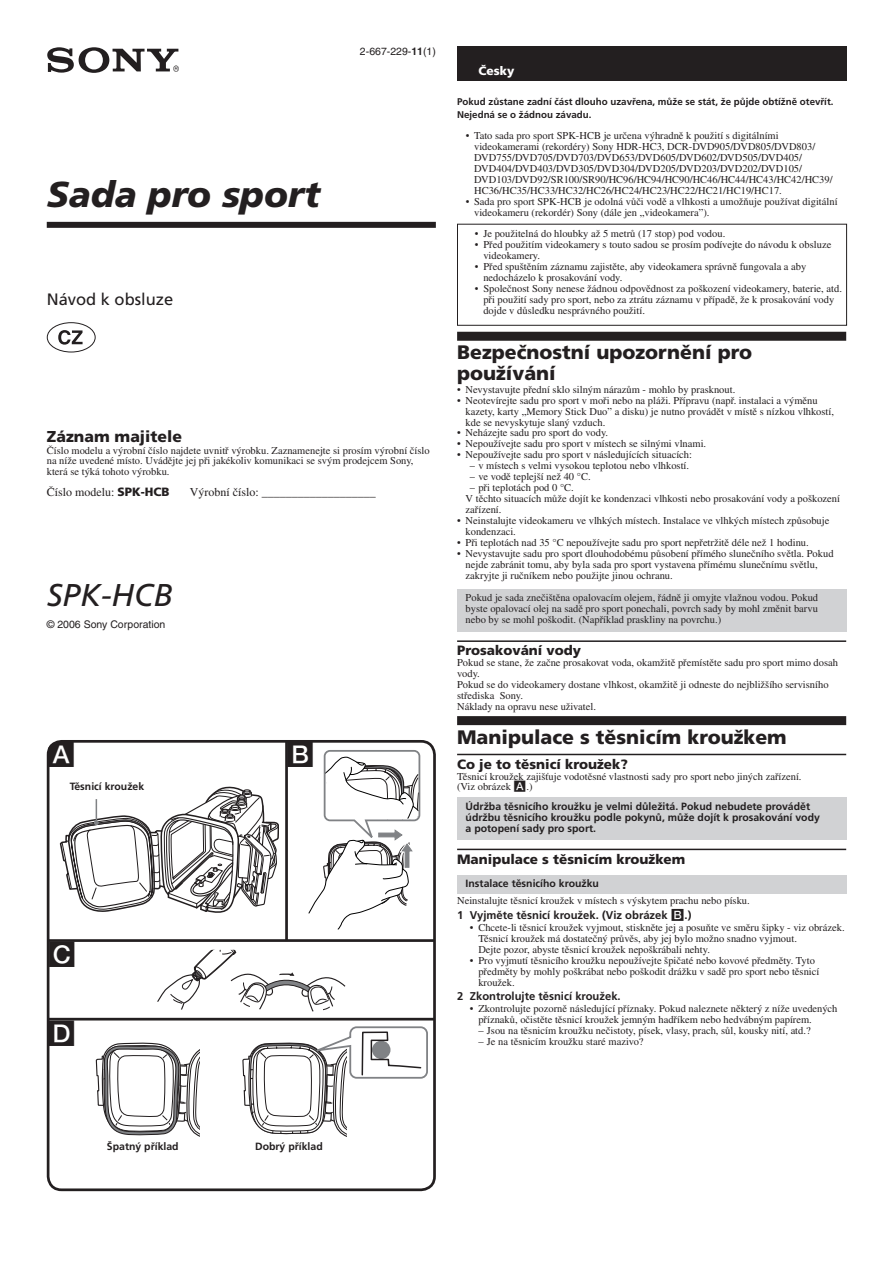
<style>
.page{position:relative;width:893px;height:1263px;background:#fff}
.page>*{position:absolute;margin:0;border:0;box-sizing:border-box;transform-origin:0 0}
.t1{font:italic 900 36px "Frutiger CE";color:#231f20}
.t2{font:italic 31.5px "Frutiger CE";color:#231f20}
.t3{font:24px "Sony PS Boxed Nega";color:#231f20}
.t4{font:900 19.5px/21px "Frutiger CE";color:#231f20}
.t5{font:16.5px "Frutiger CE";color:#231f20}
.t6{font:900 15.75px "Frutiger CE";color:#231f20}
.t7{font:900 13.5px "Frutiger CE";color:#231f20}
.t8{font:12px "Times CE";color:#231f20}
.t9{font:900 12px "Frutiger CE";color:#fff}
.t10{font:700 11.25px "Frutiger CE";color:#231f20}
.t11{font:10.5px/10.9px "Times CE";color:#231f20}
.t12{font:700 10.5px/11.2px "Frutiger CE";color:#231f20}
.t13{font:10.5px "Helvetica CE";color:#231f20}
.t14{font:700 9.75px/13px "Frutiger CE";color:#231f20}
.s1{font-weight:700}
.s2{font-family:"Frutiger CE";font-weight:900}
.s3{font-family:"Sony PS Boxed Nega"}
.s4{font-family:"Sony PS Boxed Nega";font-weight:400}
</style>
<div class="page">
<svg style="left:60px;top:787px;width:219px;height:126px"></svg>
<svg style="left:47px;top:47px;width:132px;height:26px"></svg>
<div style="left:47px;top:222px;width:389px;height:6px;background:#231f20"></div>
<div style="left:47px;top:740px;width:389px;height:451px;border:3px solid #231f20;border-radius:14px"></div>
<div style="left:68px;top:781px;width:78px;height:9px;background:#fff"></div>
<hr style="left:47px;top:939px;width:387px;height:3px;background:#231f20">
<hr style="left:47px;top:1018px;width:387px;height:2px;background:#231f20">
<svg style="left:308px;top:750px;width:112px;height:180px"></svg>
<svg style="left:157px;top:950px;width:188px;height:62px"></svg>
<svg style="left:96px;top:1026px;width:331px;height:111px"></svg>
<hr style="left:285px;top:741px;width:3px;height:200px;background:#231f20">
<div style="left:47px;top:322px;width:49px;height:30px;border:1px solid #231f20;border-radius:50%"></div>
<svg style="left:58px;top:330px;width:25px;height:15px"></svg>
<div style="left:457px;top:332px;width:389px;height:9px;background:#231f20"></div>
<hr style="left:457px;top:640px;width:389px;height:2px;background:#231f20">
<div style="left:457px;top:716px;width:389px;height:9px;background:#231f20"></div>
<hr style="left:457px;top:754px;width:389px;height:1px;background:#231f20">
<hr style="left:457px;top:849px;width:389px;height:1px;background:#231f20">
<div style="left:457px;top:47px;width:389px;height:34px;background:#231f20"></div>
<div style="left:457px;top:224px;width:390px;height:102px;border:1px solid #231f20"></div>
<div style="left:457px;top:589px;width:389px;height:43px;background:#d1d2d4"></div>
<div style="left:457px;top:797px;width:389px;height:43px;background:#d1d2d4"></div>
<div style="left:457px;top:875px;width:389px;height:18px;background:#d1d2d4"></div>
<p class="t13" style="left:360px;top:45px;width:77px">2-667-229-<span class="s1">11</span>(1)</p>
<h1 class="t1" style="left:47px;top:174px;width:275px">Sada pro sport</h1>
<h3 class="t5" style="left:47px;top:290px;width:128px">Návod k obsluze</h3>
<h3 class="t6" style="left:47px;top:427px;width:137px">Záznam majitele</h3>
<p class="t11" style="left:47px;top:444px;width:384px">Číslo modelu a výrobní číslo najdete uvnitř výrobku. Zaznamenejte si prosím výrobní číslo na níže uvedené místo. Uvádějte jej při jakékoliv komunikaci se svým prodejcem Sony, která se týká tohoto výrobku.</p>
<p class="t8" style="left:47px;top:485px;width:124px">Číslo modelu: <span class="s2">SPK-HCB</span></p>
<p class="t8" style="left:190px;top:485px;width:187px">Výrobní číslo: ___________________</p>
<h2 class="t2" style="left:47px;top:577px;width:128px">SPK-HCB</h2>
<p class="t13" style="left:47px;top:618px;width:120px">© 2006 Sony Corporation</p>
<h3 class="t3" style="left:46px;top:742px;width:31px">A</h3>
<p class="t12" style="left:70px;top:781px;width:76px">Těsnicí kroužek</p>
<h3 class="t3" style="left:47px;top:941px;width:31px">C</h3>
<h3 class="t3" style="left:47px;top:1020px;width:31px">D</h3>
<h3 class="t3" style="left:285px;top:742px;width:31px">B</h3>
<p class="t9" style="left:478px;top:64px;width:37px">Česky</p>
<p class="t14" style="left:457px;top:95px;width:378px">Pokud zůstane zadní část dlouho uzavřena, může se stát, že půjde obtížně otevřít.<br>Nejedná se o žádnou závadu.</p>
<p class="t11" style="left:474px;top:130px;width:360px;text-indent:-8px">• Tato sada pro sport SPK-HCB je určena výhradně k použití s digitálními videokamerami (rekordéry) Sony HDR-HC3, DCR-DVD905/DVD805/DVD803/ DVD755/DVD705/DVD703/DVD653/DVD605/DVD602/DVD505/DVD405/ DVD404/DVD403/DVD305/DVD304/DVD205/DVD203/DVD202/DVD105/ DVD103/DVD92/SR100/SR90/HC96/HC94/HC90/HC46/HC44/HC43/HC42/HC39/ HC36/HC35/HC33/HC32/HC26/HC24/HC23/HC22/HC21/HC19/HC17.</p>
<p class="t11" style="left:474px;top:196px;width:365px;text-indent:-8px">• Sada pro sport SPK-HCB je odolná vůči vodě a vlhkosti a umožňuje používat digitální videokameru (rekordér) Sony (dále jen „videokamera”).</p>
<p class="t11" style="left:475px;top:228px;width:252px">• Je použitelná do hloubky až 5 metrů (17 stop) pod vodou.</p>
<p class="t11" style="left:483px;top:239px;width:349px;text-indent:-8px">• Před použitím videokamery s touto sadou se prosím podívejte do návodu k obsluze videokamery.</p>
<p class="t11" style="left:483px;top:261px;width:325px;text-indent:-8px">• Před spuštěním záznamu zajistěte, aby videokamera správně fungovala a aby nedocházelo k prosakování vody.</p>
<p class="t11" style="left:483px;top:283px;width:360px;text-indent:-8px">• Společnost Sony nenese žádnou odpovědnost za poškození videokamery, baterie, atd. při použití sady pro sport, nebo za ztrátu záznamu v případě, že k prosakování vody dojde v důsledku nesprávného použití.</p>
<h3 class="t4" style="left:457px;top:342px;width:296px">Bezpečnostní upozornění pro používání</h3>
<p class="t11" style="left:457px;top:383px;width:280px">• Nevystavujte přední sklo silným nárazům - mohlo by prasknout.</p>
<p class="t11" style="left:466px;top:394px;width:370px;text-indent:-8px">• Neotevírejte sadu pro sport v moři nebo na pláži. Přípravu (např. instalaci a výměnu kazety, karty „Memory Stick Duo” a disku) je nutno provádět v místě s nízkou vlhkostí, kde se nevyskytuje slaný vzduch.</p>
<p class="t11" style="left:457px;top:427px;width:153px">• Neházejte sadu pro sport do vody.</p>
<p class="t11" style="left:457px;top:438px;width:251px">• Nepoužívejte sadu pro sport v místech se silnými vlnami.</p>
<p class="t11" style="left:457px;top:449px;width:236px">• Nepoužívejte sadu pro sport v následujících situacích:</p>
<p class="t11" style="left:470px;top:460px;width:221px">– v místech s velmi vysokou teplotou nebo vlhkostí.</p>
<p class="t11" style="left:470px;top:471px;width:122px">– ve vodě teplejší než 40 °C.</p>
<p class="t11" style="left:466px;top:482px;width:376px;text-indent:4px">– při teplotách pod 0 °C.<br>V těchto situacích může dojít ke kondenzaci vlhkosti nebo prosakování vody a poškození zařízení.</p>
<p class="t11" style="left:466px;top:515px;width:365px;text-indent:-8px">• Neinstalujte videokameru ve vlhkých místech. Instalace ve vlhkých místech způsobuje kondenzaci.</p>
<p class="t11" style="left:457px;top:537px;width:353px">• Při teplotách nad 35 °C nepoužívejte sadu pro sport nepřetržitě déle než 1 hodinu.</p>
<p class="t11" style="left:466px;top:548px;width:370px;text-indent:-8px">• Nevystavujte sadu pro sport dlouhodobému působení přímého slunečního světla. Pokud nejde zabránit tomu, aby byla sada pro sport vystavena přímému slunečnímu světlu, zakryjte ji ručníkem nebo použijte jinou ochranu.</p>
<p class="t11" style="left:466px;top:592px;width:354px;text-align:justify">Pokud je sada znečištěna opalovacím olejem, řádně ji omyjte vlažnou vodou. Pokud byste opalovací olej na sadě pro sport ponechali, povrch sady by mohl změnit barvu nebo by se mohl poškodit. (Například praskliny na povrchu.)</p>
<p class="t7" style="left:457px;top:643px;width:125px">Prosakování vody</p>
<p class="t11" style="left:457px;top:657px;width:382px">Pokud se stane, že začne prosakovat voda, okamžitě přemístěte sadu pro sport mimo dosah vody.<br>Pokud se do videokamery dostane vlhkost, okamžitě ji odneste do nejbližšího servisního střediska Sony.<br>Náklady na opravu nese uživatel.</p>
<h3 class="t4" style="left:457px;top:726px;width:331px">Manipulace s těsnicím kroužkem</h3>
<p class="t7" style="left:457px;top:756px;width:172px">Co je to těsnicí kroužek?</p>
<p class="t11" style="left:457px;top:770px;width:346px">Těsnicí kroužek zajišťuje vodotěsné vlastnosti sady pro sport nebo jiných zařízení. (Viz obrázek <span class="s3">A</span>.)</p>
<p class="t12" style="left:466px;top:800px;width:356px">Údržba těsnicího kroužku je velmi důležitá. Pokud nebudete provádět údržbu těsnicího kroužku podle pokynů, může dojít k prosakování vody a potopení sady pro sport.</p>
<p class="t7" style="left:457px;top:851px;width:230px">Manipulace s těsnicím kroužkem</p>
<p class="t12" style="left:466px;top:878px;width:135px">Instalace těsnicího kroužku</p>
<p class="t11" style="left:457px;top:895px;width:294px">Neinstalujte těsnicí kroužek v místech s výskytem prachu nebo písku.</p>
<p class="t10" style="left:457px;top:908px;width:236px">1 Vyjměte těsnicí kroužek. (Viz obrázek <span class="s4">B</span>.)</p>
<p class="t11" style="left:478px;top:922px;width:368px;text-indent:-8px">• Chcete-li těsnicí kroužek vyjmout, stiskněte jej a posuňte ve směru šipky - viz obrázek.<br>Těsnicí kroužek má dostatečný průvěs, aby jej bylo možno snadno vyjmout.<br>Dejte pozor, abyste těsnicí kroužek nepoškrábali nehty.</p>
<p class="t11" style="left:478px;top:954px;width:343px;text-indent:-8px">• Pro vyjmutí těsnicího kroužku nepoužívejte špičaté nebo kovové předměty. Tyto předměty by mohly poškrábat nebo poškodit drážku v sadě pro sport nebo těsnicí kroužek.</p>
<p class="t10" style="left:457px;top:989px;width:165px">2 Zkontrolujte těsnicí kroužek.</p>
<p class="t11" style="left:478px;top:1003px;width:361px;text-indent:-8px">• Zkontrolujte pozorně následující příznaky. Pokud naleznete některý z níže uvedených příznaků, očistěte těsnicí kroužek jemným hadříkem nebo hedvábným papírem.</p>
<p class="t11" style="left:478px;top:1025px;width:334px">– Jsou na těsnicím kroužku nečistoty, písek, vlasy, prach, sůl, kousky nití, atd.?</p>
<p class="t11" style="left:478px;top:1035px;width:167px">– Je na těsnicím kroužku staré mazivo?</p>
<p class="t12" style="left:107px;top:1140px;width:73px">Špatný příklad</p>
<p class="t12" style="left:255px;top:1140px;width:69px">Dobrý příklad</p>
</div>
